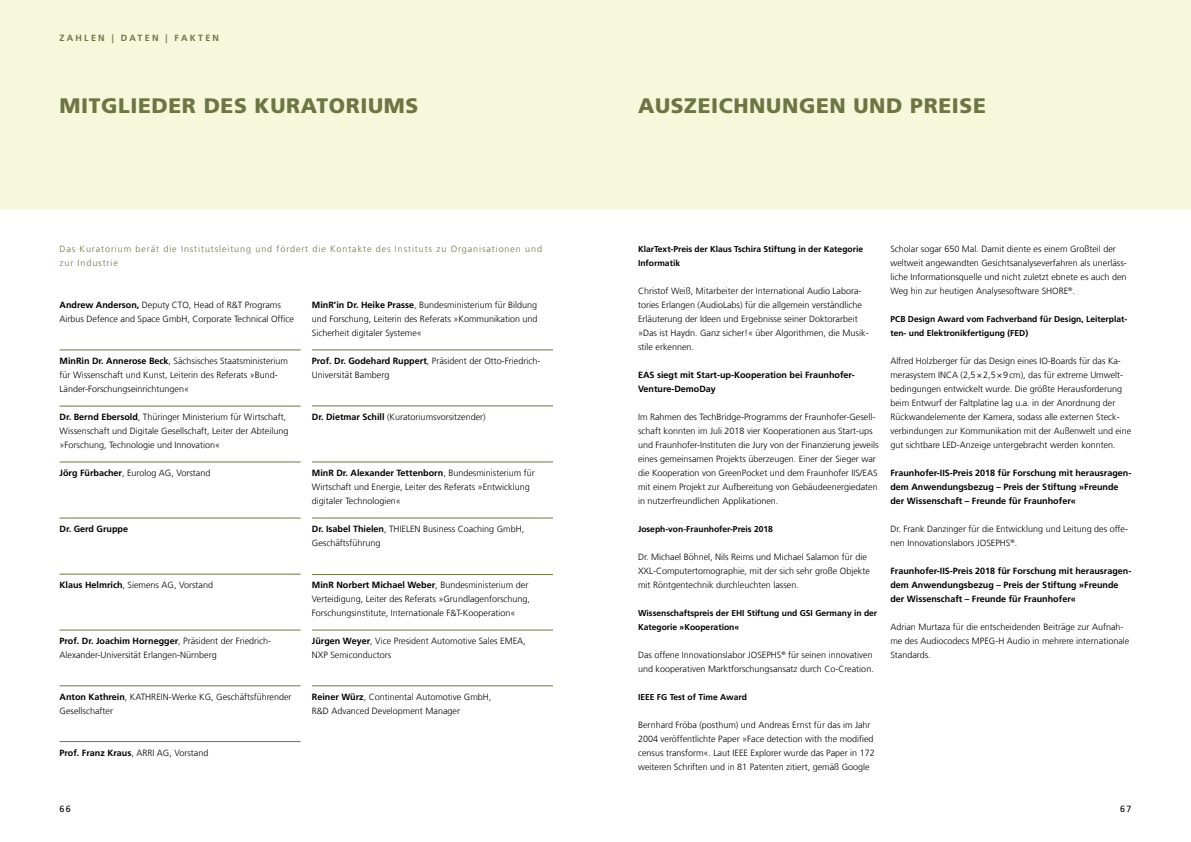
<style>
.page{position:relative;width:1191px;height:842px;background:#fff}
.page>*{position:absolute;margin:0;border:0;box-sizing:border-box;transform-origin:0 0}
.t1{font:900 21px "Frutiger LT Com";letter-spacing:.03em;color:#6c7544}
.t2{font:300 9px/14px "Frutiger LT Com";color:#000}
.t3{font:700 9px/14px "Frutiger LT Com";color:#000}
.t4{font:300 9px/14px "Frutiger LT Com";letter-spacing:.1em;color:#6c7544}
.t5{font:700 9px "Frutiger LT Com";letter-spacing:.25em;color:#6c7544}
.t6{font:9px "Frutiger LT Com";color:#000}
.t7{font:700 8.5px/14px "Frutiger LT Com";color:#000}
.s1{font-weight:700}
</style>
<div class="page">
<div style="left:0;top:0;width:1191px;height:210px;background:#f7f7db"></div>
<hr style="left:60px;top:350px;width:240px;height:1px;background:#6c7544">
<hr style="left:60px;top:406px;width:240px;height:1px;background:#6c7544">
<hr style="left:60px;top:462px;width:240px;height:1px;background:#6c7544">
<hr style="left:60px;top:518px;width:240px;height:1px;background:#6c7544">
<hr style="left:60px;top:574px;width:240px;height:1px;background:#6c7544">
<hr style="left:312px;top:350px;width:241px;height:1px;background:#6c7544">
<hr style="left:312px;top:406px;width:241px;height:1px;background:#6c7544">
<hr style="left:312px;top:462px;width:241px;height:1px;background:#6c7544">
<hr style="left:312px;top:518px;width:241px;height:1px;background:#6c7544">
<hr style="left:312px;top:574px;width:241px;height:1px;background:#6c7544">
<hr style="left:60px;top:630px;width:240px;height:1px;background:#6c7544">
<hr style="left:312px;top:630px;width:241px;height:1px;background:#6c7544">
<hr style="left:60px;top:685px;width:240px;height:1px;background:#6c7544">
<hr style="left:312px;top:685px;width:241px;height:1px;background:#6c7544">
<hr style="left:60px;top:741px;width:240px;height:1px;background:#6c7544">
<p class="t5" style="left:60px;top:32px;width:161px">ZAHLEN | DATEN | FAKTEN</p>
<h1 class="t1" style="left:60px;top:93px;width:360px">MITGLIEDER DES KURATORIUMS</h1>
<h1 class="t1" style="left:638px;top:93px;width:349px">AUSZEICHNUNGEN UND PREISE</h1>
<p class="t4" style="left:60px;top:242px;width:484px">Das Kuratorium berät die Institutsleitung und fördert die Kontakte des Instituts zu Organisationen und zur Industrie</p>
<p class="t7" style="left:638px;top:242px;width:227px">KlarText-Preis der Klaus Tschira Stiftung in der Kategorie<br>Informatik</p>
<p class="t2" style="left:638px;top:284px;width:231px">Christof Weiß, Mitarbeiter der International Audio Labora&shy;tories Erlangen (AudioLabs) für die allgemein verständliche Erläuterung der Ideen und Ergebnisse seiner Doktorarbeit »Das ist Haydn. Ganz sicher!« über Algorithmen, die Musik&shy;stile erkennen.</p>
<p class="t3" style="left:638px;top:368px;width:218px">EAS siegt mit Start-up-Kooperation bei Fraunhofer-<br>Venture-DemoDay</p>
<p class="t2" style="left:638px;top:410px;width:242px">Im Rahmen des TechBridge-Programms der Fraunhofer-Gesell&shy;schaft konnten im Juli 2018 vier Kooperationen aus Start-ups und Fraunhofer-Instituten die Jury von der Finanzierung jeweils eines gemeinsamen Projekts überzeugen. Einer der Sieger war die Kooperation von GreenPocket und dem Fraunhofer IIS/EAS mit einem Projekt zur Aufbereitung von Gebäudeenergiedaten in nutzerfreundlichen Applikationen.</p>
<p class="t7" style="left:638px;top:522px;width:136px">Joseph-von-Fraunhofer-Preis 2018</p>
<p class="t2" style="left:638px;top:550px;width:233px">Dr. Michael Böhnel, Nils Reims und Michael Salamon für die<br>XXL-Computertomographie, mit der sich sehr große Objekte mit Röntgentechnik durchleuchten lassen.</p>
<p class="t7" style="left:638px;top:606px;width:241px">Wissenschaftspreis der EHI Stiftung und GSI Germany in der<br>Kategorie »Kooperation«</p>
<p class="t2" style="left:638px;top:648px;width:237px">Das offene Innovationslabor JOSEPHS<sup>®</sup> für seinen innovativen und kooperativen Marktforschungsansatz durch Co-Creation.</p>
<p class="t7" style="left:638px;top:690px;width:110px">IEEE FG Test of Time Award</p>
<p class="t2" style="left:638px;top:718px;width:238px">Bernhard Fröba (posthum) und Andreas Ernst für das im Jahr 2004 veröffentlichte Paper »Face detection with the modified census transform«. Laut IEEE Explorer wurde das Paper in 172 weiteren Schriften und in 81 Patenten zitiert, gemäß Google</p>
<p class="t2" style="left:60px;top:298px;width:236px"><span class="s1">Andrew Anderson,</span> Deputy CTO, Head of R&amp;T Programs<br>Airbus Defence and Space GmbH, Corporate Technical Office</p>
<p class="t2" style="left:60px;top:354px;width:230px"><span class="s1">MinRin Dr. Annerose Beck</span>, Sächsisches Staatsministerium für Wissenschaft und Kunst, Leiterin des Referats »Bund-<br>Länder-Forschungseinrichtungen«</p>
<p class="t2" style="left:60px;top:410px;width:230px"><span class="s1">Dr. Bernd Ebersold</span>, Thüringer Ministerium für Wirtschaft,<br>Wissenschaft und Digitale Gesellschaft, Leiter der Abteilung »Forschung, Technologie und Innovation«</p>
<p class="t2" style="left:60px;top:466px;width:152px"><span class="s1">Jörg Fürbacher</span>, Eurolog AG, Vorstand</p>
<p class="t2" style="left:312px;top:298px;width:227px;text-align:justify"><span class="s1">MinR’in Dr. Heike Prasse</span>, Bundesministerium für Bildung und Forschung, Leiterin des Referats »Kommunikation und Sicherheit digitaler Systeme«</p>
<p class="t2" style="left:312px;top:354px;width:230px"><span class="s1">Prof. Dr. Godehard Ruppert</span>, Präsident der Otto-Friedrich-<br>Universität Bamberg</p>
<p class="t2" style="left:312px;top:410px;width:175px"><span class="s1">Dr. Dietmar Schill</span> (Kuratoriumsvorsitzender)</p>
<p class="t2" style="left:312px;top:466px;width:224px"><span class="s1">MinR Dr. Alexander Tettenborn</span>, Bundesministerium für<br>Wirtschaft und Energie, Leiter des Referats »Entwicklung digitaler Technologien«</p>
<p class="t2" style="left:312px;top:522px;width:214px"><span class="s1">Dr. Isabel Thielen</span>, THIELEN Business Coaching GmbH,<br>Geschäftsführung</p>
<p class="t2" style="left:312px;top:578px;width:220px"><span class="s1">MinR Norbert Michael Weber</span>, Bundesministerium der<br>Verteidigung, Leiter des Referats »Grundlagenforschung,<br>Forschungsinstitute, Internationale F&amp;T-Kooperation«</p>
<p class="t2" style="left:312px;top:634px;width:215px"><span class="s1">Jürgen Weyer</span>, Vice President Automotive Sales EMEA,<br>NXP Semiconductors</p>
<p class="t2" style="left:312px;top:690px;width:181px"><span class="s1">Reiner Würz</span>, Continental Automotive GmbH,<br>R&amp;D Advanced Development Manager</p>
<p class="t3" style="left:60px;top:522px;width:70px">Dr. Gerd Gruppe</p>
<p class="t2" style="left:60px;top:578px;width:155px"><span class="s1">Klaus Helmrich</span>, Siemens AG, Vorstand</p>
<p class="t2" style="left:60px;top:634px;width:213px"><span class="s1">Prof. Dr. Joachim Hornegger</span>, Präsident der Friedrich-<br>Alexander-Universität Erlangen-Nürnberg</p>
<p class="t2" style="left:60px;top:690px;width:233px"><span class="s1">Anton Kathrein</span>, KATHREIN-Werke KG, Geschäftsführender<br>Gesellschafter</p>
<p class="t2" style="left:60px;top:746px;width:150px"><span class="s1">Prof. Franz Kraus</span>, ARRI AG, Vorstand</p>
<p class="t2" style="left:890px;top:242px;width:238px">Scholar sogar 650 Mal. Damit diente es einem Großteil der weltweit angewandten Gesichtsanalyseverfahren als unerläss&shy;liche Informationsquelle und nicht zuletzt ebnete es auch den Weg hin zur heutigen Analysesoftware SHORE<sup>®</sup>.</p>
<p class="t7" style="left:890px;top:312px;width:238px">PCB Design Award vom Fachverband für Design, Leiterplat&shy;ten- und Elektronikfertigung (FED)</p>
<p class="t2" style="left:890px;top:354px;width:242px">Alfred Holzberger für das Design eines IO-Boards für das Ka&shy;merasystem INCA (2,5×2,5×9cm), das für extreme Umwelt&shy;bedingungen entwickelt wurde. Die größte Herausforderung beim Entwurf der Faltplatine lag u.a. in der Anordnung der Rückwandelemente der Kamera, sodass alle externen Steck&shy;verbindungen zur Kommunikation mit der Außenwelt und eine gut sichtbare LED-Anzeige untergebracht werden konnten.</p>
<p class="t3" style="left:890px;top:466px;width:242px">Fraunhofer-IIS-Preis 2018 für Forschung mit herausragen&shy;dem Anwendungsbezug – Preis der Stiftung »Freunde der Wissenschaft – Freunde für Fraunhofer«</p>
<p class="t2" style="left:890px;top:522px;width:239px">Dr. Frank Danzinger für die Entwicklung und Leitung des offe&shy;nen Innovationslabors JOSEPHS<sup>®</sup>.</p>
<p class="t3" style="left:890px;top:564px;width:242px">Fraunhofer-IIS-Preis 2018 für Forschung mit herausragen&shy;dem Anwendungsbezug – Preis der Stiftung »Freunde der Wissenschaft – Freunde für Fraunhofer«</p>
<p class="t2" style="left:890px;top:620px;width:240px">Adrian Murtaza für die entscheidenden Beiträge zur Aufnah&shy;me des Audiocodecs MPEG-H Audio in mehrere internationale<br>Standards.</p>
<p class="t6" style="left:60px;top:803px;width:13px">66</p>
<p class="t6" style="left:1120px;top:803px;width:13px">67</p>
</div>
